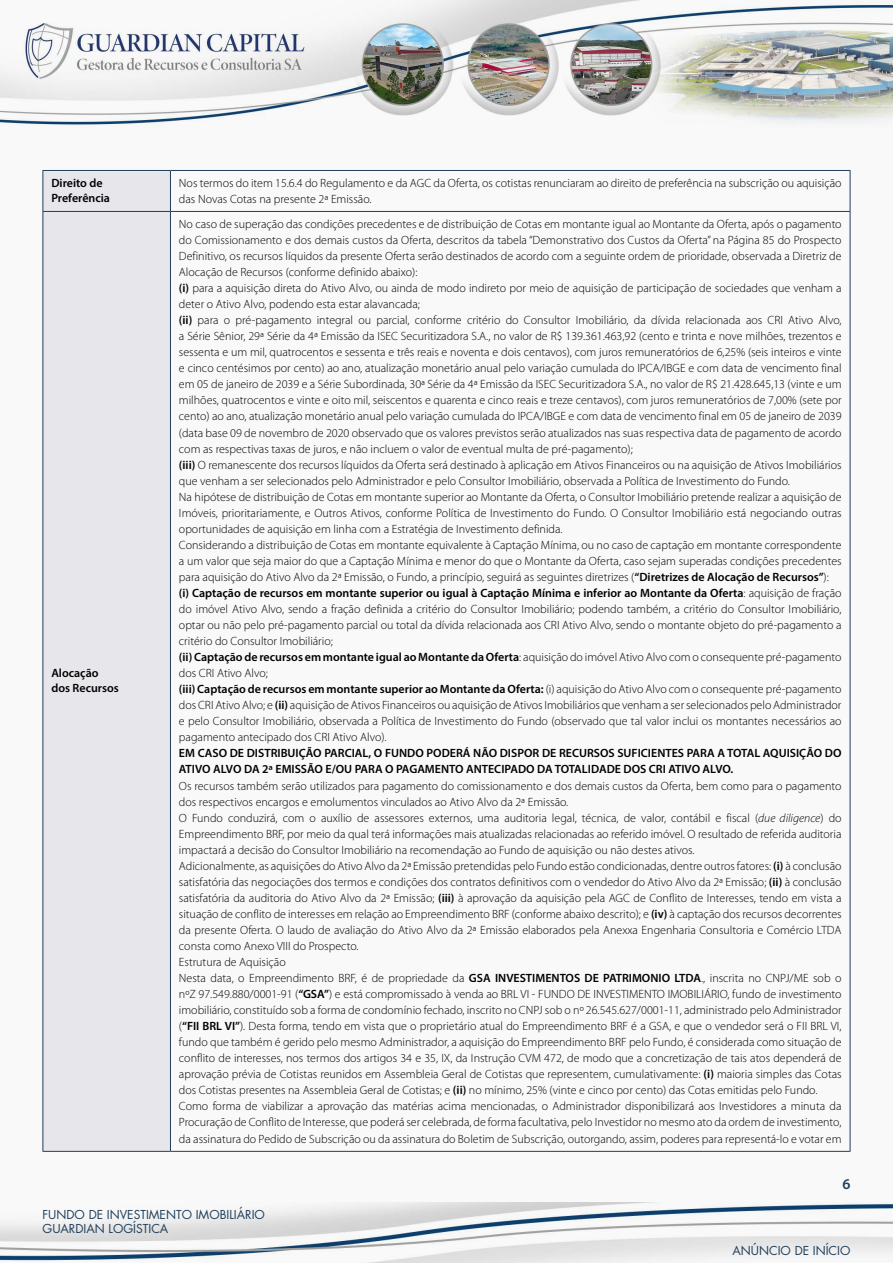
<style>
.page{position:relative;width:893px;height:1263px;background:#f9f9f9}
.page>*{position:absolute;margin:0;border:0;box-sizing:border-box;transform-origin:0 0}
.t1{font:600 15px "Myriad Pro";color:#203f5b}
.t2{font:300 12px/16px "Myriad Pro";color:#000}
.t3{font:600 12px/15px "Myriad Pro";color:#000}
.t4{font:12px/14.4px "Futura";color:#203f5b}
.s1{font-weight:600}
.s2{font-style:italic}
</style>
<div class="page">
<img style="left:0;top:1202px;width:893px;height:61px">
<img style="left:0;top:0;width:893px;height:125px">
<div style="left:44px;top:171px;width:126px;height:980px;background:#e6e6eb"></div>
<hr style="left:43px;top:170px;width:127px;height:1px;background:#203f5b">
<hr style="left:43px;top:171px;width:1px;height:40px;background:#203f5b">
<hr style="left:170px;top:170px;width:680px;height:1px;background:#203f5b">
<hr style="left:170px;top:171px;width:1px;height:40px;background:#203f5b">
<hr style="left:850px;top:171px;width:1px;height:40px;background:#203f5b">
<hr style="left:43px;top:211px;width:127px;height:1px;background:#203f5b">
<hr style="left:43px;top:212px;width:1px;height:939px;background:#203f5b">
<hr style="left:170px;top:211px;width:680px;height:1px;background:#203f5b">
<hr style="left:170px;top:212px;width:1px;height:939px;background:#203f5b">
<hr style="left:850px;top:212px;width:1px;height:939px;background:#203f5b">
<hr style="left:43px;top:1151px;width:127px;height:1px;background:#203f5b">
<hr style="left:170px;top:1151px;width:680px;height:1px;background:#203f5b">
<p class="t3" style="left:51px;top:175px;width:60px">Direito de<br>Preferência</p>
<p class="t2" style="left:179px;top:175px;width:664px">Nos termos do item 15.6.4 do Regulamento e da AGC da Oferta, os cotistas renunciaram ao direito de preferência na subscrição ou aquisição das Novas Cotas na presente 2ª Emissão.</p>
<p class="t3" style="left:51px;top:665px;width:69px">Alocação dos Recursos</p>
<p class="t2" style="left:179px;top:216px;width:664px">No caso de superação das condições precedentes e de distribuição de Cotas em montante igual ao Montante da Oferta, após o pagamento do Comissionamento e dos demais custos da Oferta, descritos da tabela “Demonstrativo dos Custos da Oferta” na Página 85 do Prospecto Definitivo, os recursos líquidos da presente Oferta serão destinados de acordo com a seguinte ordem de prioridade, observada a Diretriz de Alocação de Recursos (conforme definido abaixo):<br><span class="s1">(i)</span> para a aquisição direta do Ativo Alvo, ou ainda de modo indireto por meio de aquisição de participação de sociedades que venham a deter o Ativo Alvo, podendo esta estar alavancada;<br><span class="s1">(ii)</span> para o pré-pagamento integral ou parcial, conforme critério do Consultor Imobiliário, da dívida relacionada aos CRI Ativo Alvo, a Série Sênior, 29ª Série da 4ª Emissão da ISEC Securitizadora S.A., no valor de R$ 139.361.463,92 (cento e trinta e nove milhões, trezentos e sessenta e um mil, quatrocentos e sessenta e três reais e noventa e dois centavos), com juros remuneratórios de 6,25% (seis inteiros e vinte e cinco centésimos por cento) ao ano, atualização monetário anual pelo variação cumulada do IPCA/IBGE e com data de vencimento final em 05 de janeiro de 2039 e a Série Subordinada, 30ª Série da 4ª Emissão da ISEC Securitizadora S.A., no valor de R$ 21.428.645,13 (vinte e um milhões, quatrocentos e vinte e oito mil, seiscentos e quarenta e cinco reais e treze centavos), com juros remuneratórios de 7,00% (sete por cento) ao ano, atualização monetário anual pelo variação cumulada do IPCA/IBGE e com data de vencimento final em 05 de janeiro de 2039 (data base 09 de novembro de 2020 observado que os valores previstos serão atualizados nas suas respectiva data de pagamento de acordo com as respectivas taxas de juros, e não incluem o valor de eventual multa de pré-pagamento);<br><span class="s1">(iii)</span> O remanescente dos recursos líquidos da Oferta será destinado à aplicação em Ativos Financeiros ou na aquisição de Ativos Imobiliários que venham a ser selecionados pelo Administrador e pelo Consultor Imobiliário, observada a Política de Investimento do Fundo.<br>Na hipótese de distribuição de Cotas em montante superior ao Montante da Oferta, o Consultor Imobiliário pretende realizar a aquisição de Imóveis, prioritariamente, e Outros Ativos, conforme Política de Investimento do Fundo. O Consultor Imobiliário está negociando outras oportunidades de aquisição em linha com a Estratégia de Investimento definida.<br>Considerando a distribuição de Cotas em montante equivalente à Captação Mínima, ou no caso de captação em montante correspondente a um valor que seja maior do que a Captação Mínima e menor do que o Montante da Oferta, caso sejam superadas condições precedentes para aquisição do Ativo Alvo da 2ª Emissão, o Fundo, a princípio, seguirá as seguintes diretrizes (<span class="s1">“Diretrizes de Alocação de Recursos”</span>): <span class="s1">(i) Captação de recursos em montante superior ou igual à Captação Mínima e inferior ao Montante da Oferta</span>: aquisição de fração do imóvel Ativo Alvo, sendo a fração definida a critério do Consultor Imobiliário; podendo também, a critério do Consultor Imobiliário, optar ou não pelo pré-pagamento parcial ou total da dívida relacionada aos CRI Ativo Alvo, sendo o montante objeto do pré-pagamento a critério do Consultor Imobiliário;<br><span class="s1">(ii) Captação de recursos em montante igual ao Montante da Oferta</span>: aquisição do imóvel Ativo Alvo com o consequente pré-pagamento dos CRI Ativo Alvo;<br><span class="s1">(iii) Captação de recursos em montante superior ao Montante da Oferta:</span> (i) aquisição do Ativo Alvo com o consequente pré-pagamento dos CRI Ativo Alvo; e <span class="s1">(ii)</span> aquisição de Ativos Financeiros ou aquisição de Ativos Imobiliários que venham a ser selecionados pelo Administrador e pelo Consultor Imobiliário, observada a Política de Investimento do Fundo (observado que tal valor inclui os montantes necessários ao pagamento antecipado dos CRI Ativo Alvo).</p>
<p class="t3" style="left:179px;top:745px;width:664px;line-height:16px">EM CASO DE DISTRIBUIÇÃO PARCIAL, O FUNDO PODERÁ NÃO DISPOR DE RECURSOS SUFICIENTES PARA A TOTAL AQUISIÇÃO DO<br>ATIVO ALVO DA 2ª EMISSÃO E/OU PARA O PAGAMENTO ANTECIPADO DA TOTALIDADE DOS CRI ATIVO ALVO.</p>
<p class="t2" style="left:179px;top:778px;width:664px">Os recursos também serão utilizados para pagamento do comissionamento e dos demais custos da Oferta, bem como para o pagamento dos respectivos encargos e emolumentos vinculados ao Ativo Alvo da 2ª Emissão.<br>O Fundo conduzirá, com o auxílio de assessores externos, uma auditoria legal, técnica, de valor, contábil e fiscal (<span class="s2">due diligence</span>) do Empreendimento BRF, por meio da qual terá informações mais atualizadas relacionadas ao referido imóvel. O resultado de referida auditoria impactará a decisão do Consultor Imobiliário na recomendação ao Fundo de aquisição ou não destes ativos.<br>Adicionalmente, as aquisições do Ativo Alvo da 2ª Emissão pretendidas pelo Fundo estão condicionadas, dentre outros fatores: <span class="s1">(i)</span> à conclusão satisfatória das negociações dos termos e condições dos contratos definitivos com o vendedor do Ativo Alvo da 2ª Emissão; <span class="s1">(ii)</span> à conclusão satisfatória da auditoria do Ativo Alvo da 2ª Emissão; <span class="s1">(iii)</span> à aprovação da aquisição pela AGC de Conflito de Interesses, tendo em vista a situação de conflito de interesses em relação ao Empreendimento BRF (conforme abaixo descrito); e <span class="s1">(iv)</span> à captação dos recursos decorrentes da presente Oferta. O laudo de avaliação do Ativo Alvo da 2ª Emissão elaborados pela Anexxa Engenharia Consultoria e Comércio LTDA consta como Anexo VIII do Prospecto.<br>Estrutura de Aquisição<br>Nesta data, o Empreendimento BRF, é de propriedade da <span class="s1">GSA INVESTIMENTOS DE PATRIMONIO LTDA</span>., inscrita no CNPJ/ME sob o nºZ 97.549.880/0001-91 (<span class="s1">“GSA”</span>) e está compromissado à venda ao BRL VI - FUNDO DE INVESTIMENTO IMOBILIÁRIO, fundo de investimento imobiliário, constituído sob a forma de condomínio fechado, inscrito no CNPJ sob o nº 26.545.627/0001-11, administrado pelo Administrador (<span class="s1">“FII BRL VI”</span>). Desta forma, tendo em vista que o proprietário atual do Empreendimento BRF é a GSA, e que o vendedor será o FII BRL VI, fundo que também é gerido pelo mesmo Administrador, a aquisição do Empreendimento BRF pelo Fundo, é considerada como situação de conflito de interesses, nos termos dos artigos 34 e 35, IX, da Instrução CVM 472, de modo que a concretização de tais atos dependerá de aprovação prévia de Cotistas reunidos em Assembleia Geral de Cotistas que representem, cumulativamente: <span class="s1">(i)</span> maioria simples das Cotas dos Cotistas presentes na Assembleia Geral de Cotistas; e <span class="s1">(ii)</span> no mínimo, 25% (vinte e cinco por cento) das Cotas emitidas pelo Fundo.<br>Como forma de viabilizar a aprovação das matérias acima mencionadas, o Administrador disponibilizará aos Investidores a minuta da Procuração de Conflito de Interesse, que poderá ser celebrada, de forma facultativa, pelo Investidor no mesmo ato da ordem de investimento, da assinatura do Pedido de Subscrição ou da assinatura do Boletim de Subscrição, outorgando, assim, poderes para representá-lo e votar em</p>
<p class="t1" style="left:842px;top:1174px;width:10px">6</p>
<p class="t4" style="left:43px;top:1207px;width:224px">FUNDO DE INVESTIMENTO IMOBILIÁRIO<br>GUARDIAN LOGÍSTICA</p>
<p class="t4" style="left:732px;top:1243px;width:119px">ANÚNCIO DE INÍCIO</p>
</div>
